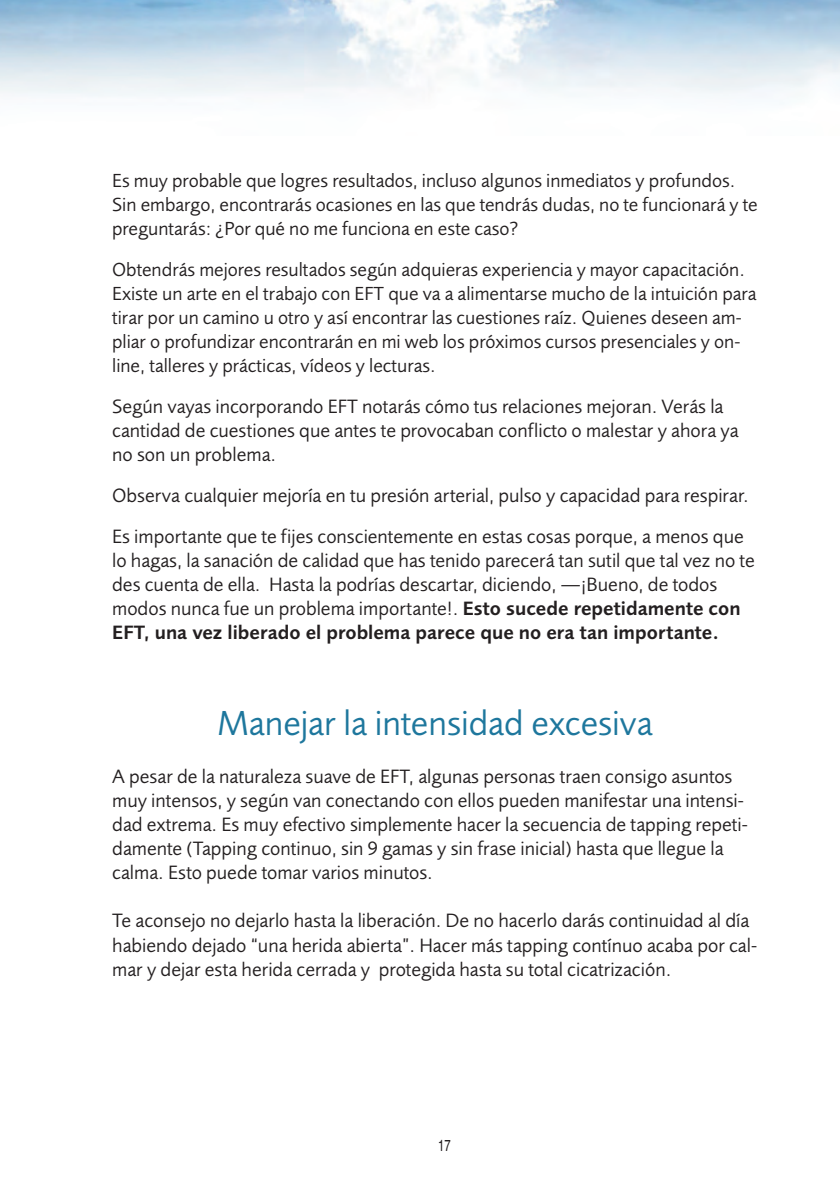
<style>
.page{position:relative;width:840px;height:1191px;background:#fff}
.page>*{position:absolute;margin:0;border:0;box-sizing:border-box;transform-origin:0 0}
.t1{font:36px "EADS Sans";color:#1e779d}
.t2{font:20px/24px "EADS Sans";color:#231f20}
.t3{font:19.6px/24px "EADS Sans";color:#231f20}
.t4{font:16px "Helvetica";color:#231f20;scale:.71 1}
.s1{font-weight:700}
</style>
<div class="page">
<p class="t3" style="left:112px;top:168px;width:646px">Es muy probable que logres resultados, incluso algunos inmediatos y profundos.<br>Sin embargo, encontrarás ocasiones en las que tendrás dudas, no te funcionará y te preguntarás: ¿Por qué no me funciona en este caso?</p>
<p class="t3" style="left:112px;top:257px;width:645px">Obtendrás mejores resultados según adquieras experiencia y mayor capacitación.<br>Existe un arte en el trabajo con EFT que va a alimentarse mucho de la intuición para tirar por un camino u otro y así encontrar las cuestiones raíz. Quienes deseen am&shy;pliar o profundizar encontrarán en mi web los próximos cursos presenciales y on&shy;line, talleres y prácticas, vídeos y lecturas.</p>
<p class="t2" style="left:112px;top:394px;width:627px">Según vayas incorporando EFT notarás cómo tus relaciones mejoran. Verás la cantidad de cuestiones que antes te provocaban conflicto o malestar y ahora ya no son un problema.</p>
<p class="t2" style="left:112px;top:475px;width:637px;line-height:41px">Observa cualquier mejoría en tu presión arterial, pulso y capacidad para respirar.<br>Es importante que te fijes conscientemente en estas cosas porque, a menos que</p>
<p class="t2" style="left:112px;top:548px;width:643px">lo hagas, la sanación de calidad que has tenido parecerá tan sutil que tal vez no te des cuenta de ella. Hasta la podrías descartar, diciendo, —¡Bueno, de todos modos nunca fue un problema importante!. <span class="s1">Esto sucede repetidamente con EFT, una vez liberado el problema parece que no era tan importante.</span></p>
<h1 class="t1" style="left:217px;top:702px;width:436px">Manejar la intensidad excesiva</h1>
<p class="t2" style="left:112px;top:764px;width:637px">A pesar de la naturaleza suave de EFT, algunas personas traen consigo asuntos muy intensos, y según van conectando con ellos pueden manifestar una intensi&shy;dad extrema. Es muy efectivo simplemente hacer la secuencia de tapping repeti&shy;damente (Tapping continuo, sin 9 gamas y sin frase inicial) hasta que llegue la calma. Esto puede tomar varios minutos.</p>
<p class="t2" style="left:112px;top:908px;width:646px">Te aconsejo no dejarlo hasta la liberación. De no hacerlo darás continuidad al día habiendo dejado “una herida abierta”. Hacer más tapping contínuo acaba por cal&shy;mar y dejar esta herida cerrada y protegida hasta su total cicatrización.</p>
<p class="t4" style="left:438px;top:1136px;width:19px">17</p>
</div>
